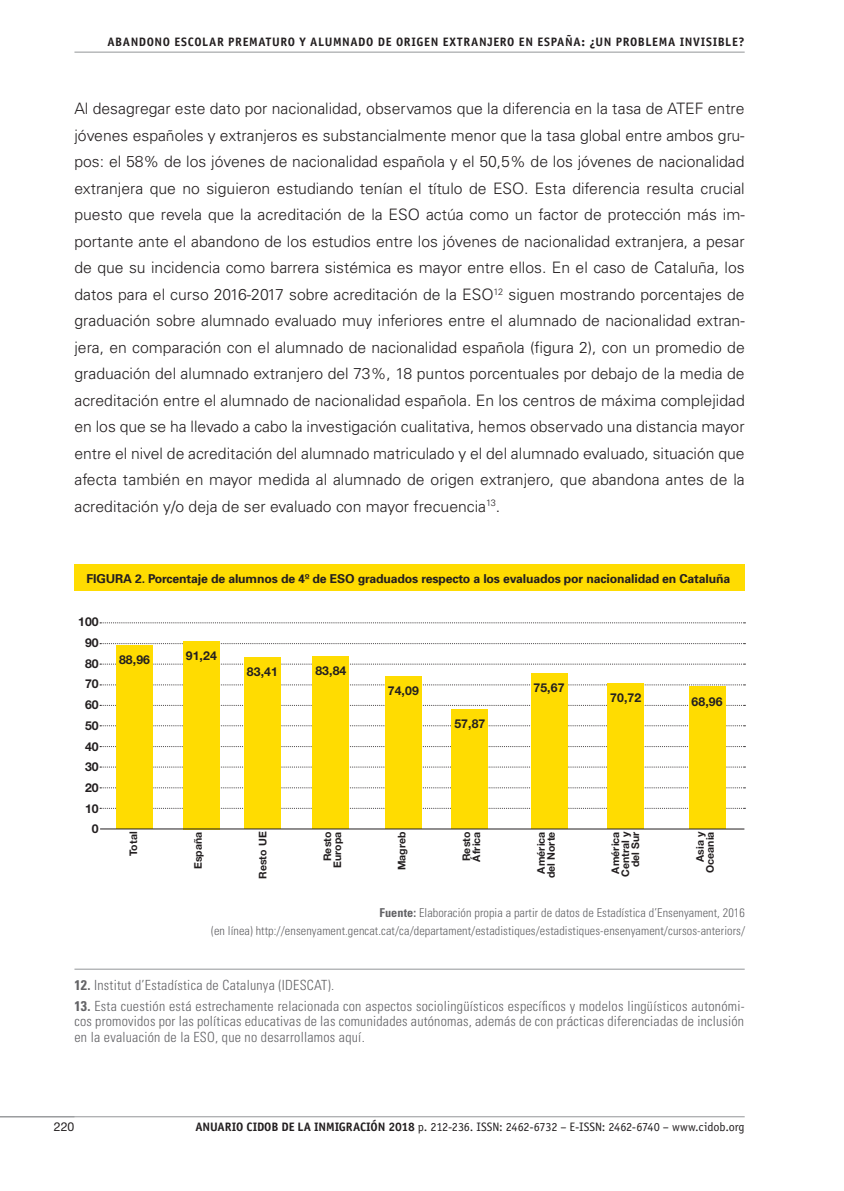
<style>
.page{position:relative;width:844px;height:1191px;background:#fff}
.page>*{position:absolute;margin:0;border:0;box-sizing:border-box;transform-origin:0 0}
.t1{font:300 15.75px/26.4px "Univers";color:#231f20;text-align:justify}
.t2{font:300 condensed 14px/15.8px "Univers";letter-spacing:.015em;color:#636366;text-align:justify}
.t3{font:300 condensed 12.25px/18.4px "Univers";letter-spacing:.005em;color:#636366;text-align:right}
.t4{font:700 12.25px "Univers";letter-spacing:-.01em;color:#231f20}
.t5{font:12.25px "Officina Sans Std";letter-spacing:-.01em;color:#231f20}
.t6{font:700 12.25px "Officina Sans Std";letter-spacing:.05em;color:#231f20}
.t7{font:700 12.25px/20.7px "Helvetica Neue LT Std";letter-spacing:.01em;color:#231f20;text-align:right}
.t8{font:12.25px "Helvetica Neue LT Std";color:#231f20}
.t9{font:700 10.5px/10px "Helvetica Neue LT Std";letter-spacing:.01em;color:#231f20;text-align:right}
.s1{font-weight:700}
</style>
<div class="page">
<hr style="left:74px;top:52px;width:670px;height:1px;background:#939598">
<hr style="left:0;top:1116px;width:744px;height:1px;background:#939598">
<div style="left:74px;top:564px;width:670px;height:27px;background:#ffdc01"></div>
<svg style="left:100px;top:622px;width:645px;height:1px"></svg>
<svg style="left:100px;top:643px;width:645px;height:1px"></svg>
<svg style="left:100px;top:663px;width:645px;height:1px"></svg>
<svg style="left:100px;top:684px;width:645px;height:1px"></svg>
<svg style="left:100px;top:705px;width:645px;height:1px"></svg>
<svg style="left:100px;top:725px;width:645px;height:1px"></svg>
<svg style="left:100px;top:746px;width:645px;height:1px"></svg>
<svg style="left:100px;top:766px;width:645px;height:1px"></svg>
<svg style="left:100px;top:787px;width:645px;height:1px"></svg>
<svg style="left:100px;top:808px;width:645px;height:1px"></svg>
<div style="left:116px;top:645px;width:37px;height:184px;background:#ffdc01"></div>
<div style="left:183px;top:641px;width:37px;height:188px;background:#ffdc01"></div>
<div style="left:244px;top:657px;width:37px;height:172px;background:#ffdc01"></div>
<div style="left:312px;top:656px;width:37px;height:173px;background:#ffdc01"></div>
<div style="left:385px;top:676px;width:36px;height:153px;background:#ffdc01"></div>
<div style="left:451px;top:709px;width:37px;height:120px;background:#ffdc01"></div>
<div style="left:530px;top:673px;width:37px;height:156px;background:#ffdc01"></div>
<div style="left:607px;top:683px;width:37px;height:146px;background:#ffdc01"></div>
<div style="left:688px;top:687px;width:37px;height:142px;background:#ffdc01"></div>
<hr style="left:100px;top:828px;width:644px;height:1px;background:#231f20">
<hr style="left:74px;top:969px;width:670px;height:1px;background:#939598">
<p class="t6" style="left:107px;top:34px;width:638px">ABANDONO ESCOLAR PREMATURO Y ALUMNADO DE ORIGEN EXTRANJERO EN ESPAÑA: ¿UN PROBLEMA INVISIBLE?</p>
<p class="t1" style="left:74px;top:95px;width:671px">Al desagregar este dato por nacionalidad, observamos que la diferencia en la tasa de ATEF entre jóvenes españoles y extranjeros es substancialmente menor que la tasa global entre ambos gru&shy;pos: el 58% de los jóvenes de nacionalidad española y el 50,5% de los jóvenes de nacionalidad extranjera que no siguieron estudiando tenían el título de ESO. Esta diferencia resulta crucial puesto que revela que la acreditación de la ESO actúa como un factor de protección más im&shy;portante ante el abandono de los estudios entre los jóvenes de nacionalidad extranjera, a pesar de que su incidencia como barrera sistémica es mayor entre ellos. En el caso de Cataluña, los datos para el curso 2016-2017 sobre acreditación de la ESO<sup>12</sup> siguen mostrando porcentajes de graduación sobre alumnado evaluado muy inferiores entre el alumnado de nacionalidad extran&shy;jera, en comparación con el alumnado de nacionalidad española (figura 2), con un promedio de graduación del alumnado extranjero del 73%, 18 puntos porcentuales por debajo de la media de acreditación entre el alumnado de nacionalidad española. En los centros de máxima complejidad en los que se ha llevado a cabo la investigación cualitativa, hemos observado una distancia mayor entre el nivel de acreditación del alumnado matriculado y el del alumnado evaluado, situación que afecta también en mayor medida al alumnado de origen extranjero, que abandona antes de la acreditación y/o deja de ser evaluado con mayor frecuencia<sup>13</sup>.</p>
<p class="t4" style="left:86px;top:570px;width:645px">FIGURA 2. Porcentaje de alumnos de 4º de ESO graduados respecto a los evaluados por nacionalidad en Cataluña</p>
<p class="t7" style="left:78px;top:611px;width:22px">100<br>90<br>80<br>70<br>60<br>50<br>40<br>30<br>20<br>10<br>0</p>
<p class="t7" style="left:119px;top:649px;width:33px">88,96</p>
<p class="t7" style="left:186px;top:644px;width:33px">91,24</p>
<p class="t7" style="left:247px;top:661px;width:33px">83,41</p>
<p class="t7" style="left:315px;top:660px;width:33px">83,84</p>
<p class="t7" style="left:388px;top:680px;width:33px">74,09</p>
<p class="t7" style="left:454px;top:713px;width:33px">57,87</p>
<p class="t7" style="left:533px;top:677px;width:33px">75,67</p>
<p class="t7" style="left:610px;top:687px;width:33px">70,72</p>
<p class="t7" style="left:691px;top:690px;width:33px">68,96</p>
<p class="t9" style="left:128px;top:856px;width:26px;rotate:-90deg">Total</p>
<p class="t9" style="left:193px;top:869px;width:39px;rotate:-90deg">España</p>
<p class="t9" style="left:257px;top:879px;width:49px;rotate:-90deg">Resto UE</p>
<p class="t9" style="left:322px;top:867px;width:38px;rotate:-90deg">Resto<br>Europa</p>
<p class="t9" style="left:396px;top:870px;width:40px;rotate:-90deg">Magreb</p>
<p class="t9" style="left:461px;top:861px;width:31px;text-align:left;rotate:-90deg">Resto<br>África</p>
<p class="t9" style="left:535px;top:878px;width:48px;text-align:center;rotate:-90deg">América del Norte</p>
<p class="t9" style="left:610px;top:877px;width:47px;rotate:-90deg">América<br>Central y del Sur</p>
<p class="t9" style="left:694px;top:873px;width:43px;rotate:-90deg">Asia y<br>Oceania</p>
<p class="t3" style="left:211px;top:903px;width:535px"><span class="s1">Fuente:</span> Elaboración propia a partir de datos de Estadística d’Ensenyament, 2016<br>(en línea) http://ensenyament.gencat.cat/ca/departament/estadistiques/estadistiques-ensenyament/cursos-anteriors/</p>
<p class="t2" style="left:74px;top:977px;width:261px"><span class="s1">12.</span> Institut d’Estadística de Catalunya (IDESCAT).</p>
<p class="t2" style="left:74px;top:997px;width:671px"><span class="s1">13.</span> Esta cuestión está estrechamente relacionada con aspectos sociolingüísticos específicos y modelos lingüísticos autonómi&shy;cos promovidos por las políticas educativas de las comunidades autónomas, además de con prácticas diferenciadas de inclusión en la evaluación de la ESO, que no desarrollamos aquí.</p>
<p class="t8" style="left:54px;top:1119px;width:22px">220</p>
<p class="t5" style="left:195px;top:1119px;width:550px"><span class="s1">ANUARIO CIDOB DE LA INMIGRACIÓN 2018</span> p. 212-236. ISSN: 2462-6732 – E-ISSN: 2462-6740 – www.cidob.org</p>
</div>
